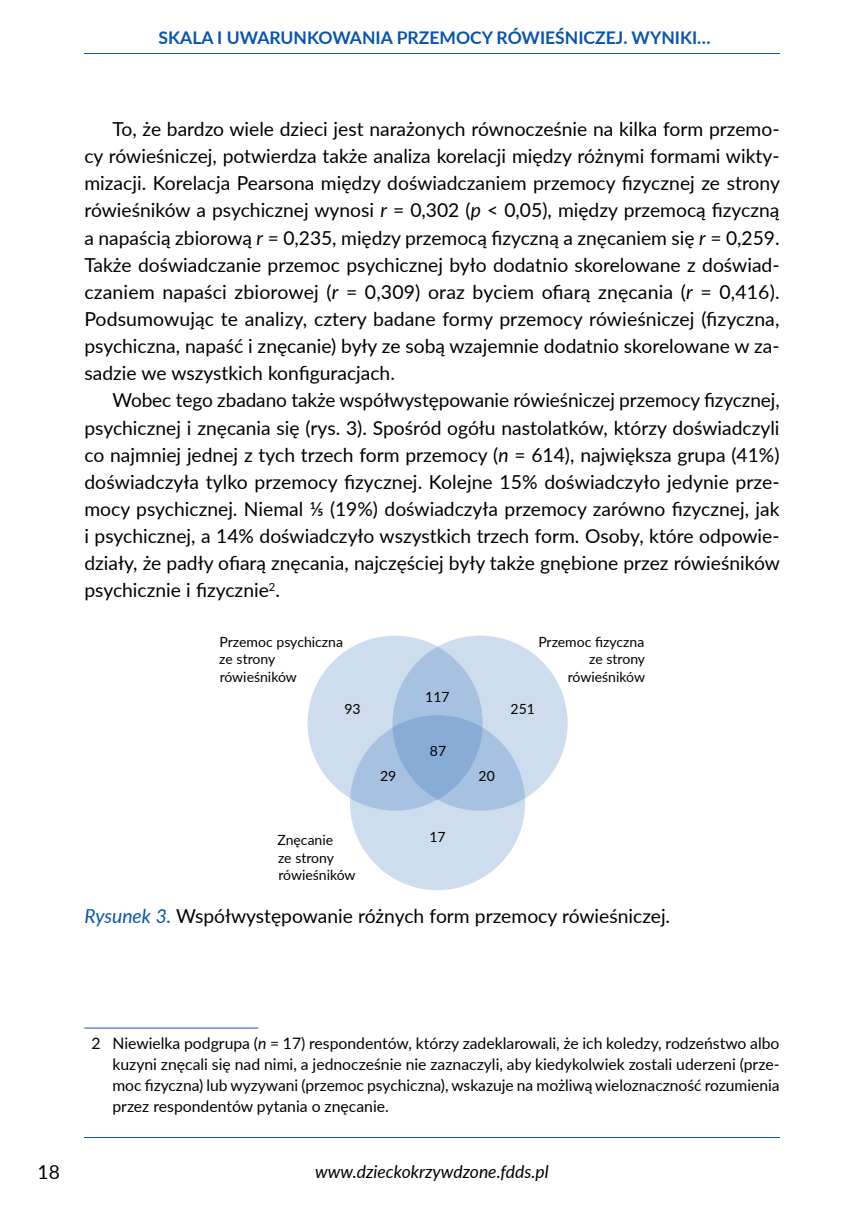
<style>
.page{position:relative;width:864px;height:1211px;background:#fff}
.page>*{position:absolute;margin:0;border:0;box-sizing:border-box;transform-origin:0 0}
.t1{font:19.25px/27.1px "Lato";color:#000;text-align:justify}
.t2{font:700 17.5px "Lato";color:#0a54a9}
.t3{font:italic 17.5px "Lato";color:#000}
.t4{font:15.75px/21px "Lato";color:#000;text-align:justify}
.t5{font:14px/17.5px "Lato";color:#000}
.s1{font-style:italic}
.s2{font-style:italic;color:#0a54a9}
</style>
<div class="page">
<hr style="left:84px;top:1136px;width:695px;height:1px;background:#0a54a9">
<hr style="left:84px;top:53px;width:695px;height:1px;background:#0a54a9">
<div style="left:307px;top:635px;width:175px;height:175px;background:#ceddee;border-radius:50%"></div>
<svg style="left:392px;top:635px;width:175px;height:175px;background:#c2d5e9"></svg>
<svg style="left:350px;top:715px;width:175px;height:175px;background:#b2c9e4"></svg>
<hr style="left:84px;top:1027px;width:174px;height:1px;background:#0a54a9">
<p class="t2" style="left:158px;top:25px;width:553px">SKALA I UWARUNKOWANIA PRZEMOCY RÓWIEŚNICZEJ. WYNIKI…</p>
<p class="t1" style="left:84px;top:115px;width:696px;text-indent:28px">To, że bardzo wiele dzieci jest narażonych równocześnie na kilka form przemo&shy;cy rówieśniczej, potwierdza także analiza korelacji między różnymi formami wikty&shy;mizacji. Korelacja Pearsona między doświadczaniem przemocy fizycznej ze strony rówieśników a psychicznej wynosi <span class="s1">r</span> = 0,302 (<span class="s1">p</span> &lt; 0,05), między przemocą fizyczną a napaścią zbiorową <span class="s1">r</span> = 0,235, między przemocą fizyczną a znęcaniem się <span class="s1">r</span> = 0,259.<br>Także doświadczanie przemoc psychicznej było dodatnio skorelowane z doświad&shy;czaniem napaści zbiorowej (<span class="s1">r</span> = 0,309) oraz byciem ofiarą znęcania (<span class="s1">r</span> = 0,416).<br>Podsumowując te analizy, cztery badane formy przemocy rówieśniczej (fizyczna, psychiczna, napaść i znęcanie) były ze sobą wzajemnie dodatnio skorelowane w za&shy;sadzie we wszystkich konfiguracjach.</p>
<p class="t1" style="left:84px;top:386px;width:696px;text-indent:28px">Wobec tego zbadano także współwystępowanie rówieśniczej przemocy fizycznej, psychicznej i znęcania się (rys. 3). Spośród ogółu nastolatków, którzy doświadczyli co najmniej jednej z tych trzech form przemocy (<span class="s1">n</span> = 614), największa grupa (41%) doświadczyła tylko przemocy fizycznej. Kolejne 15% doświadczyło jedynie prze&shy;mocy psychicznej. Niemal ⅕ (19%) doświadczyła przemocy zarówno fizycznej, jak i psychicznej, a 14% doświadczyło wszystkich trzech form. Osoby, które odpowie&shy;działy, że padły ofiarą znęcania, najczęściej były także gnębione przez rówieśników psychicznie i fizycznie<sup>2</sup>.</p>
<p class="t5" style="left:219px;top:632px;width:125px">Przemoc psychiczna ze strony rówieśników</p>
<p class="t5" style="left:425px;top:687px;width:26px">117</p>
<p class="t5" style="left:538px;top:632px;width:108px;text-align:right">Przemoc fizyczna ze strony rówieśników</p>
<p class="t5" style="left:344px;top:700px;width:18px">93</p>
<p class="t5" style="left:510px;top:700px;width:26px">251</p>
<p class="t5" style="left:430px;top:742px;width:18px">87</p>
<p class="t5" style="left:380px;top:766px;width:18px">29</p>
<p class="t5" style="left:478px;top:766px;width:18px">20</p>
<p class="t5" style="left:429px;top:827px;width:18px">17</p>
<p class="t5" style="left:277px;top:830px;width:80px">Znęcanie<br>ze strony rówieśników</p>
<p class="t1" style="left:84px;top:901px;width:587px"><span class="s2">Rysunek 3.</span> Współwystępowanie różnych form przemocy rówieśniczej.</p>
<p class="t1" style="left:37px;top:1157px;width:24px">18</p>
<p class="t4" style="left:112px;top:1032px;width:668px;text-indent:-21px">2 Niewielka podgrupa (<span class="s1">n</span> = 17) respondentów, którzy zadeklarowali, że ich koledzy, rodzeństwo albo kuzyni znęcali się nad nimi, a jednocześnie nie zaznaczyli, aby kiedykolwiek zostali uderzeni (prze&shy;moc fizyczna) lub wyzywani (przemoc psychiczna), wskazuje na możliwą wieloznaczność rozumienia przez respondentów pytania o znęcanie.</p>
<p class="t3" style="left:315px;top:1159px;width:235px">www.dzieckokrzywdzone.fdds.pl</p>
</div>
